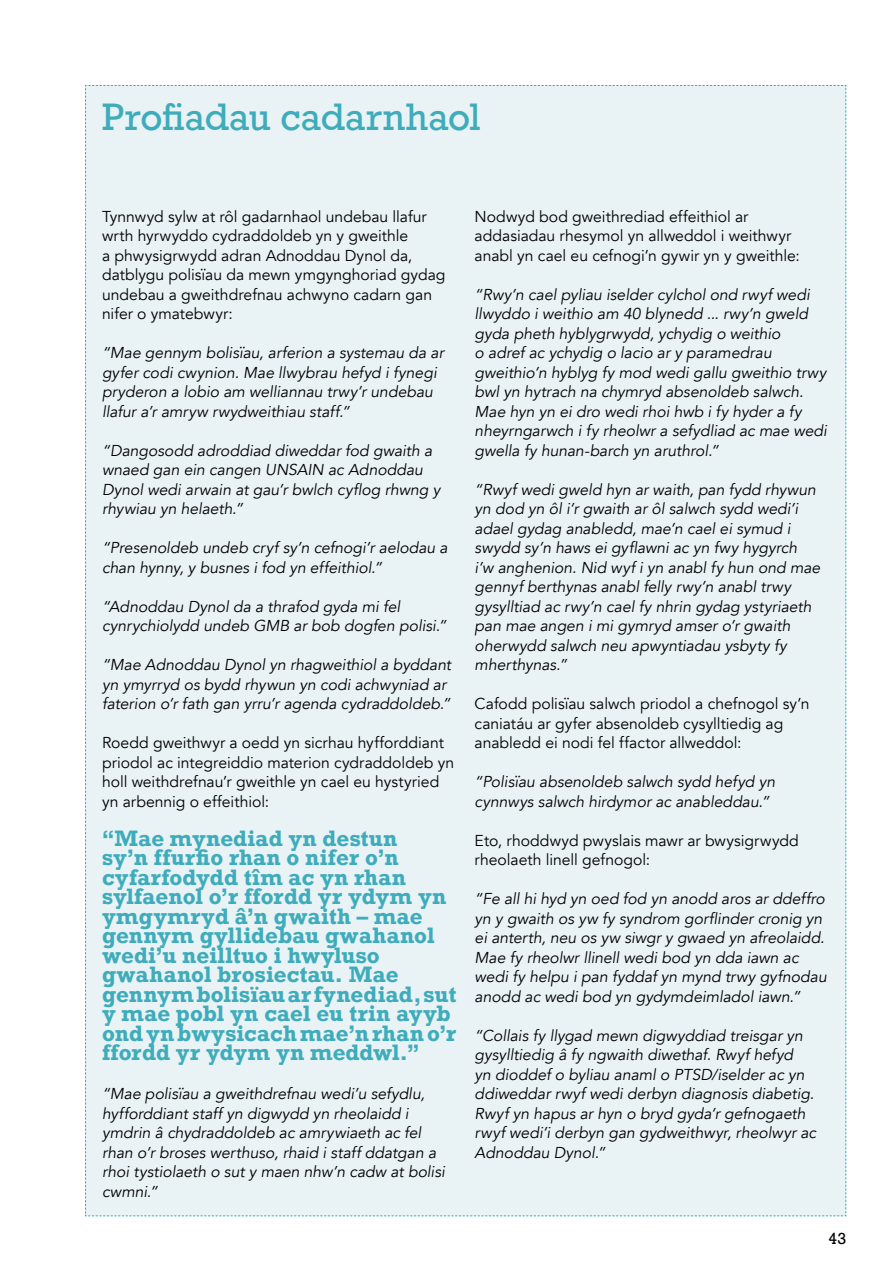
<style>
.page{position:relative;width:893px;height:1263px;background:#fff}
.page>*{position:absolute;margin:0;border:0;box-sizing:border-box;transform-origin:0 0}
.t1{font:36px "Rockwell";letter-spacing:-.01em;color:#3eacbb}
.t2{font:700 21px/19.5px "Rockwell";letter-spacing:.005em;color:#3eacbb}
.t3{font:italic 15.75px/19.5px "Avenir";color:#000}
.t4{font:15.75px/19.5px "Avenir";color:#000}
.t5{font:15px "Rockwell";color:#000}
</style>
<div class="page">
<div style="left:85px;top:85px;width:762px;height:1131px;background:#e9f3f6"></div>
<h1 class="t1" style="left:102px;top:94px;width:380px">Profiadau cadarnhaol</h1>
<p class="t4" style="left:102px;top:207px;width:345px">Tynnwyd sylw at rôl gadarnhaol undebau llafur wrth hyrwyddo cydraddoldeb yn y gweithle<br>a phwysigrwydd adran Adnoddau Dynol da, datblygu polisïau da mewn ymgynghoriad gydag undebau a gweithdrefnau achwyno cadarn gan nifer o ymatebwyr:</p>
<p class="t3" style="left:102px;top:343px;width:343px">“Mae gennym bolisïau, arferion a systemau da ar gyfer codi cwynion. Mae llwybrau hefyd i fynegi pryderon a lobio am welliannau trwy’r undebau llafur a’r amryw rwydweithiau staff.”</p>
<p class="t3" style="left:102px;top:441px;width:340px">“Dangosodd adroddiad diweddar fod gwaith a wnaed gan ein cangen UNSAIN ac Adnoddau Dynol wedi arwain at gau’r bwlch cyflog rhwng y rhywiau yn helaeth.”</p>
<p class="t3" style="left:102px;top:538px;width:347px">“Presenoldeb undeb cryf sy’n cefnogi’r aelodau a chan hynny, y busnes i fod yn effeithiol.”</p>
<p class="t3" style="left:102px;top:597px;width:346px">“Adnoddau Dynol da a thrafod gyda mi fel cynrychiolydd undeb GMB ar bob dogfen polisi.”</p>
<p class="t3" style="left:102px;top:655px;width:351px">“Mae Adnoddau Dynol yn rhagweithiol a byddant yn ymyrryd os bydd rhywun yn codi achwyniad ar faterion o’r fath gan yrru’r agenda cydraddoldeb.”</p>
<p class="t4" style="left:102px;top:733px;width:354px">Roedd gweithwyr a oedd yn sicrhau hyfforddiant priodol ac integreiddio materion cydraddoldeb yn holl weithdrefnau’r gweithle yn cael eu hystyried yn arbennig o effeithiol:</p>
<p class="t2" style="left:102px;top:828px;width:356px">“Mae mynediad yn destun<br>sy’n ffurfio rhan o nifer o’n cyfarfodydd tîm ac yn rhan sylfaenol o’r ffordd yr ydym yn ymgymryd â’n gwaith – mae gennym gyllidebau gwahanol wedi’u neilltuo i hwyluso gwahanol brosiectau. Mae gennym bolisïau ar fynediad, sut y mae pobl yn cael eu trin ayyb ond yn bwysicach mae’n rhan o’r ffordd yr ydym yn meddwl.”</p>
<p class="t3" style="left:102px;top:1084px;width:344px">“Mae polisïau a gweithdrefnau wedi’u sefydlu, hyfforddiant staff yn digwydd yn rheolaidd i ymdrin â chydraddoldeb ac amrywiaeth ac fel rhan o’r broses werthuso, rhaid i staff ddatgan a rhoi tystiolaeth o sut y maen nhw’n cadw at bolisi cwmni.”</p>
<p class="t4" style="left:475px;top:207px;width:327px">Nodwyd bod gweithrediad effeithiol ar addasiadau rhesymol yn allweddol i weithwyr anabl yn cael eu cefnogi’n gywir yn y gweithle:</p>
<p class="t3" style="left:475px;top:285px;width:354px">“Rwy’n cael pyliau iselder cylchol ond rwyf wedi llwyddo i weithio am 40 blynedd ... rwy’n gweld gyda pheth hyblygrwydd, ychydig o weithio<br>o adref ac ychydig o lacio ar y paramedrau gweithio’n hyblyg fy mod wedi gallu gweithio trwy bwl yn hytrach na chymryd absenoldeb salwch.<br>Mae hyn yn ei dro wedi rhoi hwb i fy hyder a fy nheyrngarwch i fy rheolwr a sefydliad ac mae wedi gwella fy hunan-barch yn aruthrol.”</p>
<p class="t3" style="left:475px;top:480px;width:347px">“Rwyf wedi gweld hyn ar waith, pan fydd rhywun yn dod yn ôl i’r gwaith ar ôl salwch sydd wedi’i adael gydag anabledd, mae’n cael ei symud i swydd sy’n haws ei gyflawni ac yn fwy hygyrch<br>i’w anghenion. Nid wyf i yn anabl fy hun ond mae gennyf berthynas anabl felly rwy’n anabl trwy gysylltiad ac rwy’n cael fy nhrin gydag ystyriaeth pan mae angen i mi gymryd amser o’r gwaith oherwydd salwch neu apwyntiadau ysbyty fy mherthynas.”</p>
<p class="t4" style="left:475px;top:694px;width:336px">Cafodd polisïau salwch priodol a chefnogol sy’n caniatáu ar gyfer absenoldeb cysylltiedig ag anabledd ei nodi fel ffactor allweddol:</p>
<p class="t3" style="left:475px;top:772px;width:302px">“Polisïau absenoldeb salwch sydd hefyd yn cynnwys salwch hirdymor ac anableddau.”</p>
<p class="t4" style="left:475px;top:831px;width:326px">Eto, rhoddwyd pwyslais mawr ar bwysigrwydd rheolaeth linell gefnogol:</p>
<p class="t3" style="left:475px;top:889px;width:354px">“Fe all hi hyd yn oed fod yn anodd aros ar ddeffro yn y gwaith os yw fy syndrom gorflinder cronig yn ei anterth, neu os yw siwgr y gwaed yn afreolaidd.<br>Mae fy rheolwr llinell wedi bod yn dda iawn ac wedi fy helpu i pan fyddaf yn mynd trwy gyfnodau anodd ac wedi bod yn gydymdeimladol iawn.”</p>
<p class="t3" style="left:475px;top:1026px;width:343px">“Collais fy llygad mewn digwyddiad treisgar yn gysylltiedig â fy ngwaith diwethaf. Rwyf hefyd<br>yn dioddef o byliau anaml o PTSD/iselder ac yn ddiweddar rwyf wedi derbyn diagnosis diabetig.<br>Rwyf yn hapus ar hyn o bryd gyda’r gefnogaeth rwyf wedi’i derbyn gan gydweithwyr, rheolwyr ac Adnoddau Dynol.”</p>
<p class="t5" style="left:829px;top:1229px;width:19px">43</p>
</div>
